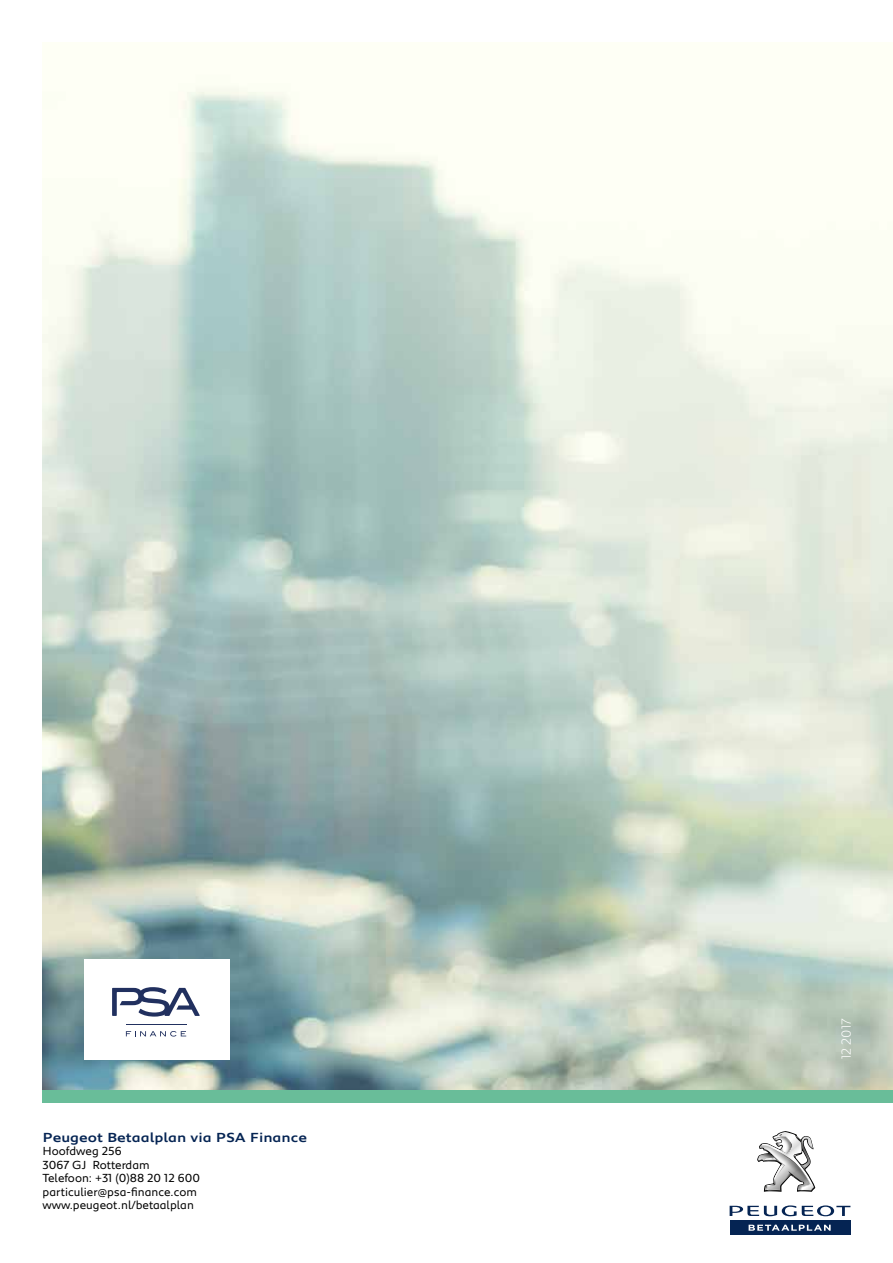
<style>
.page{position:relative;width:893px;height:1263px;background:#fff}
.page>*{position:absolute;margin:0;border:0;box-sizing:border-box;transform-origin:0 0}
.t1{font:500 13.5px "Peugeot Expanded";color:#052453}
.t2{font:300 13.5px "Peugeot";color:#fff}
.t3{font:12px/13.5px "Peugeot";color:#000}
</style>
<div class="page">
<img style="left:43px;top:74px;width:850px;height:1016px">
<div style="left:43px;top:1090px;width:850px;height:13px;background:#69bd99"></div>
<svg style="left:757px;top:1131px;width:58px;height:61px"></svg>
<svg style="left:730px;top:1205px;width:120px;height:11px"></svg>
<div style="left:730px;top:1221px;width:120px;height:14px;background:#052453"></div>
<svg style="left:749px;top:1224px;width:82px;height:7px"></svg>
<div style="left:85px;top:959px;width:145px;height:100px;background:#fff"></div>
<svg style="left:112px;top:987px;width:88px;height:29px"></svg>
<svg style="left:126px;top:1031px;width:60px;height:5px"></svg>
<hr style="left:126px;top:1024px;width:60px;height:1px;background:#21305f">
<p class="t1" style="left:43px;top:1128px;width:266px">Peugeot Betaalplan via PSA Finance</p>
<p class="t3" style="left:43px;top:1144px;width:159px">Hoofdweg 256<br>3067 GJ Rotterdam<br>Telefoon: +31 (0)88 20 12 600 particulier@psa-finance.com www.peugeot.nl/betaalplan</p>
<p class="t2" style="left:837px;top:1059px;width:42px;rotate:-90deg">12 2017</p>
</div>
